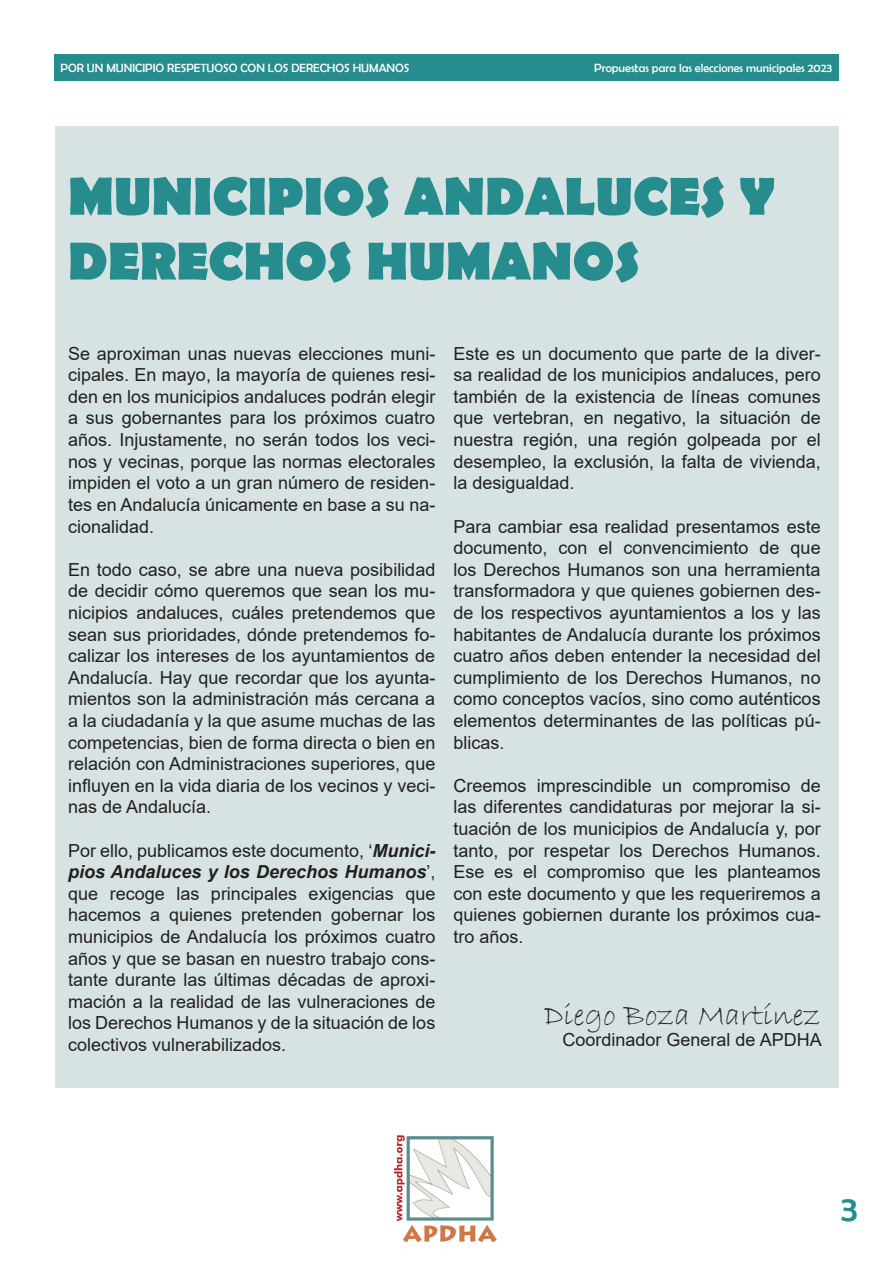
<style>
.page{position:relative;width:893px;height:1263px;background:#fff}
.page>*{position:absolute;margin:0;border:0;box-sizing:border-box;transform-origin:0 0}
.t1{font:700 54px/64.8px "Berlin Sans FB";color:#278c8d}
.t2{font:36px "Berlin Sans FB";color:#278c8d}
.t3{font:31.5px "Bradley Hand ITC";color:#231f20}
.t4{font:18px/21.6px "Arial";color:#231f20;text-align:justify}
.t5{font:12px "Berlin Sans FB";color:#fff}
.s1{font-weight:700;font-style:italic}
</style>
<div class="page">
<img style="left:394px;top:1135px;width:103px;height:107px">
<div style="left:54px;top:54px;width:785px;height:26px;background:#278c8d"></div>
<div style="left:55px;top:126px;width:783px;height:962px;background:#d7e3e3"></div>
<p class="t5" style="left:61px;top:61px;width:350px">POR UN MUNICIPIO RESPETUOSO CON LOS DERECHOS HUMANOS</p>
<p class="t5" style="left:594px;top:61px;width:239px">Propuestas para las elecciones municipales 2023</p>
<p class="t1" style="left:68px;top:167px;width:708px">MUNICIPIOS ANDALUCES Y<br>DERECHOS HUMANOS</p>
<p class="t4" style="left:68px;top:342px;width:369px">Se aproximan unas nuevas elecciones muni&shy;cipales. En mayo, la mayoría de quienes resi&shy;den en los municipios andaluces podrán elegir a sus gobernantes para los próximos cuatro años. Injustamente, no serán todos los veci&shy;nos y vecinas, porque las normas electorales impiden el voto a un gran número de residen&shy;tes en Andalucía únicamente en base a su na&shy;cionalidad.</p>
<p class="t4" style="left:68px;top:558px;width:369px">En todo caso, se abre una nueva posibilidad de decidir cómo queremos que sean los mu&shy;nicipios andaluces, cuáles pretendemos que sean sus prioridades, dónde pretendemos fo&shy;calizar los intereses de los ayuntamientos de Andalucía. Hay que recordar que los ayunta&shy;mientos son la administración más cercana a a la ciudadanía y la que asume muchas de las competencias, bien de forma directa o bien en relación con Administraciones superiores, que influyen en la vida diaria de los vecinos y veci&shy;nas de Andalucía.</p>
<p class="t4" style="left:68px;top:839px;width:369px">Por ello, publicamos este documento, ‘<span class="s1">Munici&shy;pios Andaluces y los Derechos Humanos</span>’, que recoge las principales exigencias que hacemos a quienes pretenden gobernar los municipios de Andalucía los próximos cuatro años y que se basan en nuestro trabajo cons&shy;tante durante las últimas décadas de aproxi&shy;mación a la realidad de las vulneraciones de los Derechos Humanos y de la situación de los colectivos vulnerabilizados.</p>
<p class="t4" style="left:453px;top:342px;width:369px">Este es un documento que parte de la diver&shy;sa realidad de los municipios andaluces, pero también de la existencia de líneas comunes que vertebran, en negativo, la situación de nuestra región, una región golpeada por el desempleo, la exclusión, la falta de vivienda, la desigualdad.</p>
<p class="t4" style="left:453px;top:515px;width:369px">Para cambiar esa realidad presentamos este documento, con el convencimiento de que los Derechos Humanos son una herramienta transformadora y que quienes gobiernen des&shy;de los respectivos ayuntamientos a los y las habitantes de Andalucía durante los próximos cuatro años deben entender la necesidad del cumplimiento de los Derechos Humanos, no como conceptos vacíos, sino como auténticos elementos determinantes de las políticas pú&shy;blicas.</p>
<p class="t4" style="left:453px;top:774px;width:369px">Creemos imprescindible un compromiso de las diferentes candidaturas por mejorar la si&shy;tuación de los municipios de Andalucía y, por tanto, por respetar los Derechos Humanos.<br>Ese es el compromiso que les planteamos con este documento y que les requeriremos a quienes gobiernen durante los próximos cua&shy;tro años.</p>
<p class="t3" style="left:544px;top:995px;width:278px">Diego Boza Martínez</p>
<p class="t4" style="left:562px;top:1028px;width:261px">Coordinador General de APDHA</p>
<p class="t2" style="left:841px;top:1188px;width:18px">3</p>
</div>
